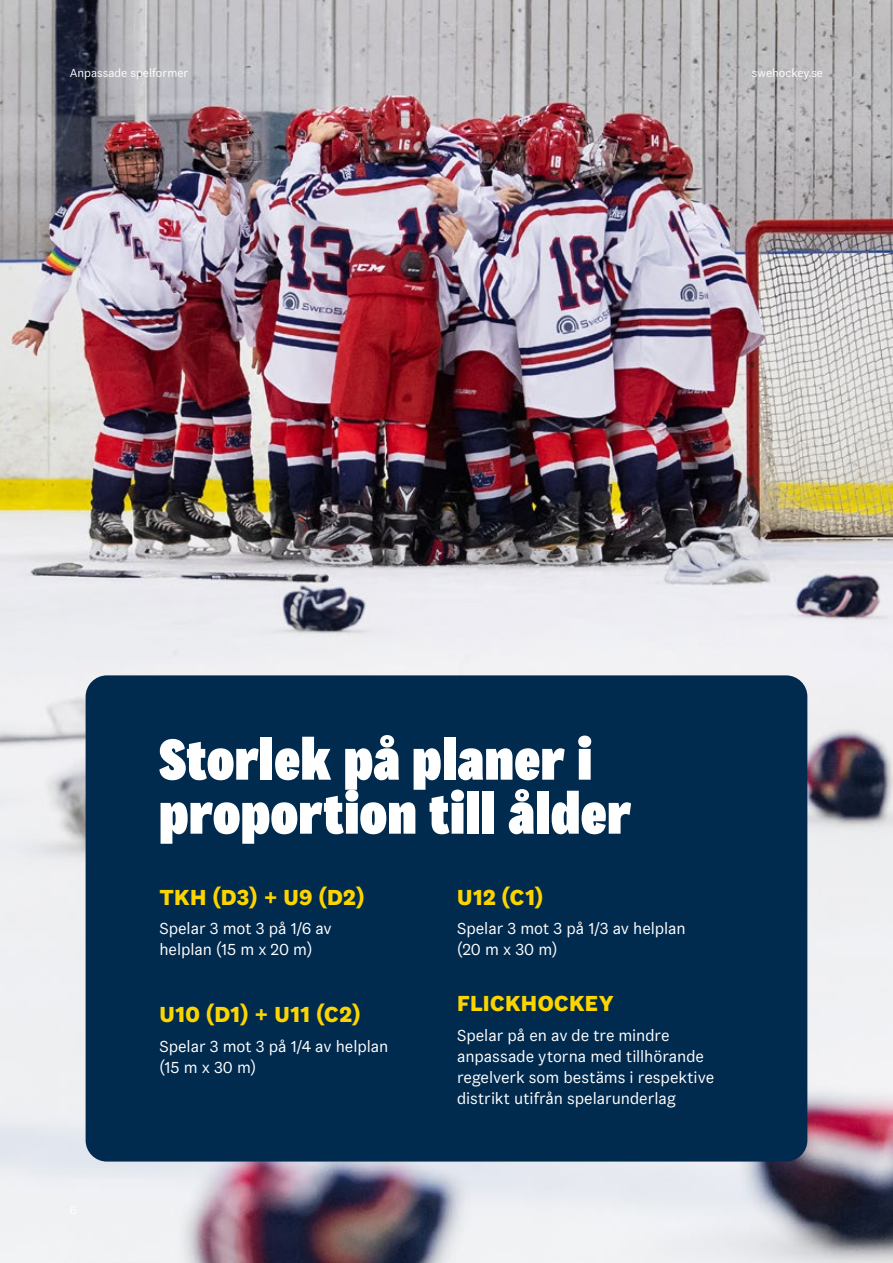
<style>
.page{position:relative;width:893px;height:1263px;background:#fff}
.page>*{position:absolute;margin:0;border:0;box-sizing:border-box;transform-origin:0 0}
.t1{font:60px/54px "Flex Display 100 Black";letter-spacing:.02em;color:#fff}
.t2{font:22.5px "Flex 90 Bold";letter-spacing:.015em;color:#fcd500}
.t3{font:16.5px/21px "Flex 70 Regular";letter-spacing:-.005em;color:#fff}
.t4{font:12px "Flex 70 Regular";color:#fff}
</style>
<div class="page">
<img style="left:0;top:0;width:893px;height:1263px">
<div style="left:86px;top:675px;width:721px;height:486px;background:#002a4e;border-radius:21px"></div>
<p class="t4" style="left:70px;top:66px;width:120px">Anpassade spelformer</p>
<p class="t4" style="left:752px;top:65px;width:73px">swehockey.se</p>
<h1 class="t1" style="left:159px;top:731px;width:473px">Storlek på planer i proportion till ålder</h1>
<h2 class="t2" style="left:159px;top:883px;width:207px">TKH (D3) + U9 (D2)</h2>
<p class="t3" style="left:159px;top:918px;width:174px">Spelar 3 mot 3 på 1/6 av helplan (15 m x 20 m)</p>
<h2 class="t2" style="left:159px;top:1001px;width:203px">U10 (D1) + U11 (C2)</h2>
<p class="t3" style="left:159px;top:1035px;width:230px">Spelar 3 mot 3 på 1/4 av helplan (15 m x 30 m)</p>
<h2 class="t2" style="left:457px;top:883px;width:88px">U12 (C1)</h2>
<p class="t3" style="left:457px;top:918px;width:230px">Spelar 3 mot 3 på 1/3 av helplan (20 m x 30 m)</p>
<h2 class="t2" style="left:457px;top:990px;width:158px">FLICKHOCKEY</h2>
<p class="t3" style="left:457px;top:1024px;width:259px">Spelar på en av de tre mindre anpassade ytorna med tillhörande regelverk som bestäms i respektive distrikt utifrån spelarunderlag</p>
</div>
